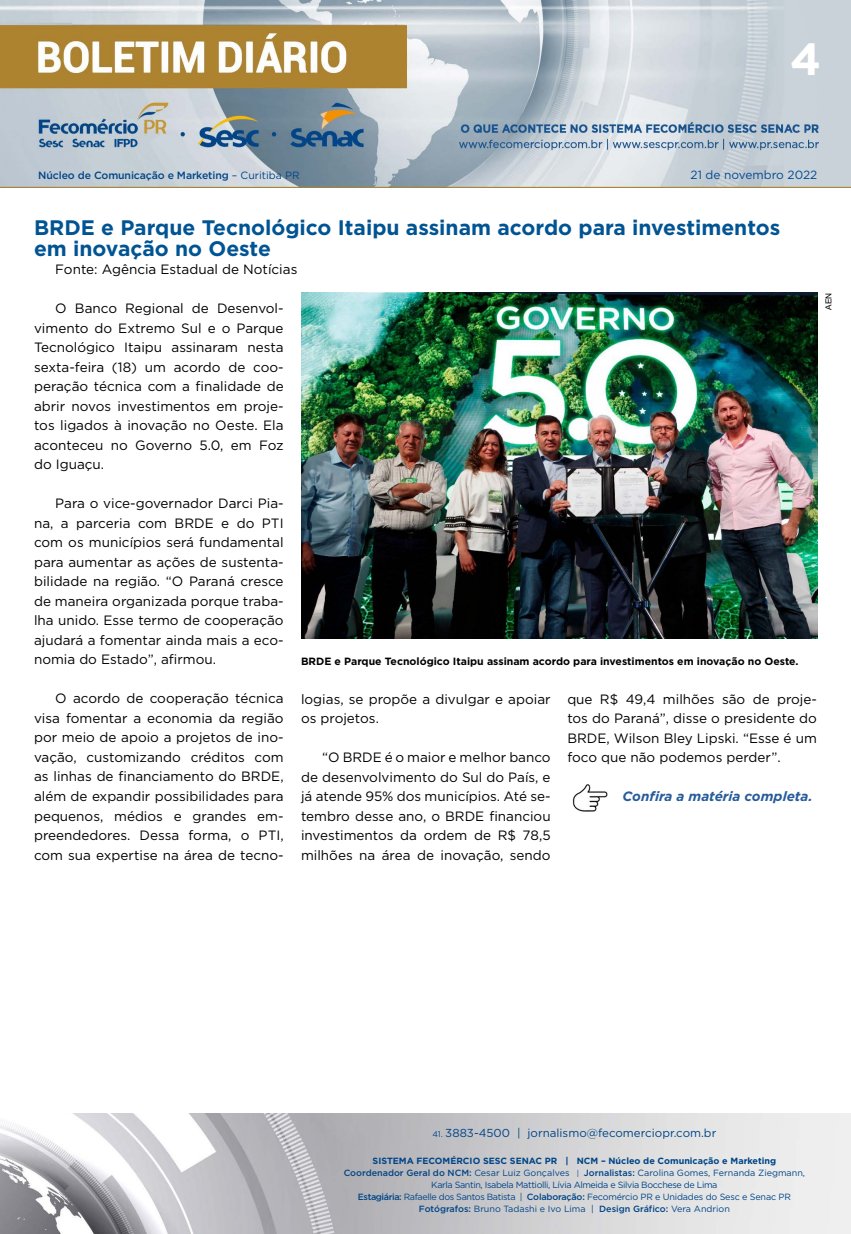
<style>
.page{position:relative;width:851px;height:1234px;background:#fff}
.page>*{position:absolute;margin:0;border:0;box-sizing:border-box;transform-origin:0 0}
.t1{font:700 45px "Gotham";color:#fff}
.t2{font:700 21px/21px "Gotham";color:#005493}
.t3{font:13.5px/19.5px "Gotham";color:#000;text-align:justify}
.t4{font:italic 700 13.5px "Gotham";color:#275b9b}
.t5{font:11.85px "Gotham";color:#004a93}
.t6{font:11.55px "Gotham";color:#004587}
.t7{font:700 10.5px "Gotham";color:#000}
.t8{font:500 10.5px "Gotham";letter-spacing:-.01em;color:#004587}
.t9{font:9px/12px "Gotham";letter-spacing:-.02em;color:#004587;text-align:center}
.t10{font:8.25px "Arial";color:#000}
.s1{font-weight:400}
.s2{font-size:8.25px}
.s3{font-weight:700}
.s4{font-weight:500}
.s5{font-size:7.65px}
</style>
<div class="page">
<img style="left:0;top:0;width:850px;height:188px">
<img style="left:0;top:1113px;width:850px;height:120px">
<img style="left:301px;top:292px;width:516px;height:346px">
<img style="left:572px;top:784px;width:35px;height:27px">
<p class="t8" style="left:38px;top:168px;width:263px">Núcleo de Comunicação e Marketing <span class="s1">– Curitiba PR</span></p>
<h1 class="t1" style="left:790px;top:29px;width:33px">4</h1>
<p class="t5" style="left:690px;top:167px;width:128px">21 de novembro 2022</p>
<h2 class="t2" style="left:34px;top:217px;width:747px">BRDE e Parque Tecnológico Itaipu assinam acordo para investimentos em inovação no Oeste</h2>
<p class="t3" style="left:55px;top:259px;width:243px">Fonte: Agência Estadual de Notícias</p>
<p class="t3" style="left:34px;top:298px;width:251px;text-indent:21px">O Banco Regional de Desenvol&shy;vimento do Extremo Sul e o Parque Tecnológico Itaipu assinaram nesta sexta-feira (18) um acordo de coo&shy;peração técnica com a finalidade de abrir novos investimentos em proje&shy;tos ligados à inovação no Oeste. Ela aconteceu no Governo 5.0, em Foz do Iguaçu.</p>
<p class="t3" style="left:34px;top:493px;width:251px;text-indent:21px">Para o vice-governador Darci Pia&shy;na, a parceria com BRDE e do PTI com os municípios será fundamental para aumentar as ações de sustenta&shy;bilidade na região. “O Paraná cresce de maneira organizada porque traba&shy;lha unido. Esse termo de cooperação ajudará a fomentar ainda mais a eco&shy;nomia do Estado”, afirmou.</p>
<p class="t3" style="left:34px;top:688px;width:251px;text-indent:21px">O acordo de cooperação técnica visa fomentar a economia da região por meio de apoio a projetos de ino&shy;vação, customizando créditos com as linhas de financiamento do BRDE, além de expandir possibilidades para pequenos, médios e grandes em&shy;preendedores. Dessa forma, o PTI, com sua expertise na área de tecno-</p>
<p class="t7" style="left:301px;top:653px;width:499px">BRDE e Parque Tecnológico Itaipu assinam acordo para investimentos em inovação no Oeste.</p>
<p class="t3" style="left:301px;top:688px;width:251px">logias, se propõe a divulgar e apoiar os projetos.</p>
<p class="t3" style="left:301px;top:747px;width:251px;text-indent:21px">“O BRDE é o maior e melhor banco de desenvolvimento do Sul do País, e já atende 95% dos municípios. Até se&shy;tembro desse ano, o BRDE financiou investimentos da ordem de R$ 78,5 milhões na área de inovação, sendo</p>
<p class="t3" style="left:567px;top:688px;width:251px">que R$ 49,4 milhões são de proje&shy;tos do Paraná”, disse o presidente do BRDE, Wilson Bley Lipski. “Esse é um foco que não podemos perder”.</p>
<p class="t4" style="left:622px;top:787px;width:192px">Confira a matéria completa.</p>
<p class="t10" style="left:822px;top:309px;width:18px;rotate:-90deg">AEN</p>
<p class="t6" style="left:432px;top:1125px;width:285px"><span class="s2">41.</span> 3883-4500 | jornalismo@fecomerciopr.com.br</p>
<p class="t9" style="left:343px;top:1154px;width:463px"><span class="s3">SISTEMA FECOMÉRCIO SESC SENAC PR | NCM – Núcleo de Comunicação e Marketing </span><span class="s4">Coordenador Geral do NCM:</span> Cesar Luiz Gonçalves <span class="s5">|</span> <span class="s4">Jornalistas:</span> Carolina Gomes, Fernanda Ziegmann, Karla Santin, Isabela Mattiolli, Lívia Almeida e Silvia Bocchese de Lima<br><span class="s4">Estagiária:</span> Rafaelle dos Santos Batista | <span class="s4">Colaboração:</span> Fecomércio PR e Unidades do Sesc e Senac PR <span class="s4">Fotógrafos:</span> Bruno Tadashi e Ivo Lima | <span class="s4">Design Gráfico:</span> Vera Andrion</p>
</div>
